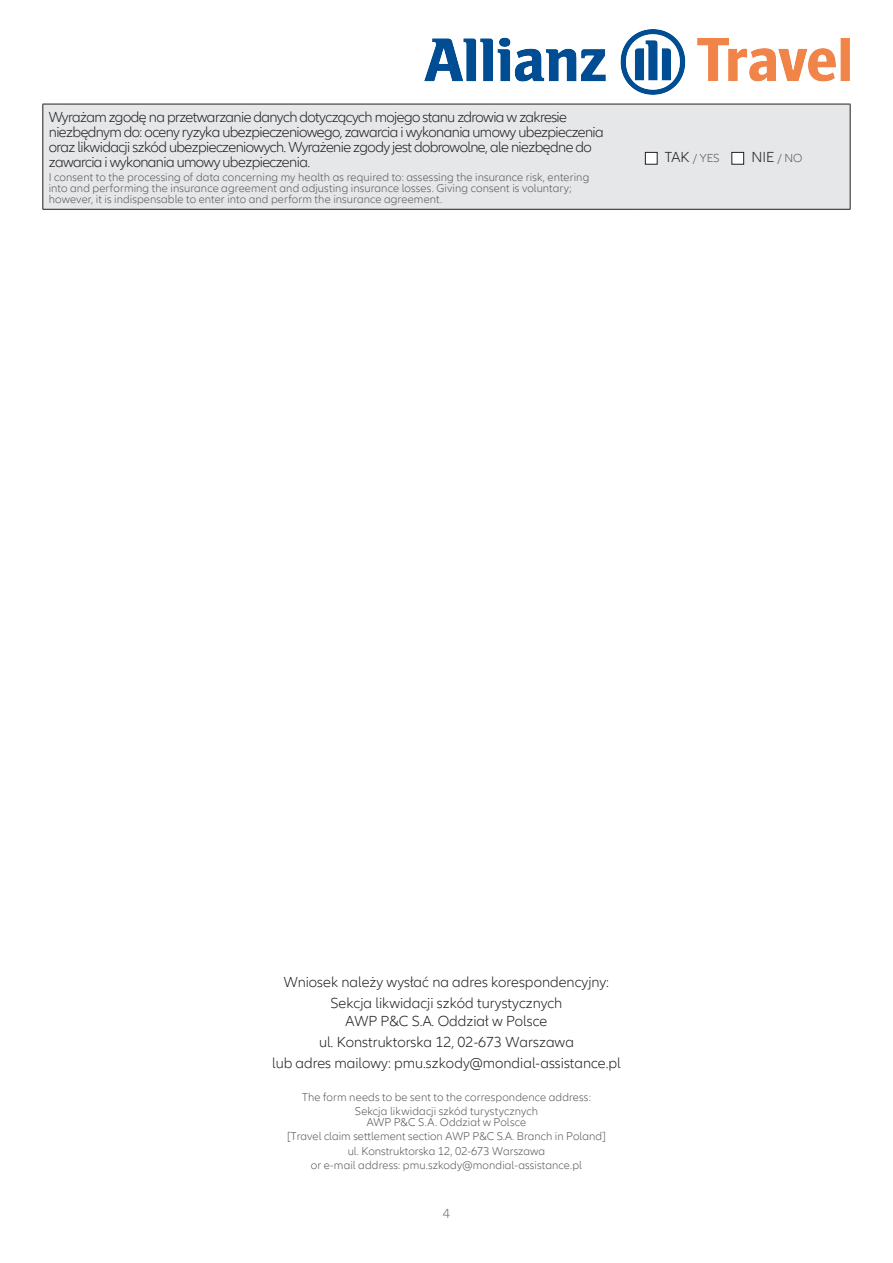
<style>
.page{position:relative;width:893px;height:1263px;background:#fff}
.page>*{position:absolute;margin:0;border:0;box-sizing:border-box;transform-origin:0 0}
.t1{font:300 15px/15px "Allianz Neo";letter-spacing:-.04em;color:#231f20}
.t2{font:300 15px/21px "Allianz Neo";color:#231f20;text-align:center}
.t3{font:300 13.5px "Allianz Neo";color:#6c6d70}
.t4{font:300 12px "Allianz Neo";color:#57585a}
.t5{font:300 11.7px/14.2px "Allianz Neo";letter-spacing:.005em;color:#57585a;text-align:center}
.s1{font-size:15px;color:#231f20}
.s2{font-size:12px;color:#57585a}
</style>
<div class="page">
<img style="left:425px;top:30px;width:425px;height:65px">
<div style="left:44px;top:105px;width:806px;height:104px;background:#e6e7e9"></div>
<hr style="left:639px;top:104px;width:1px;height:105px;background:#e6e7e9">
<hr style="left:43px;top:104px;width:596px;height:1px;background:#231f20">
<hr style="left:43px;top:104px;width:1px;height:105px;background:#231f20">
<hr style="left:43px;top:209px;width:596px;height:1px;background:#231f20">
<hr style="left:639px;top:209px;width:211px;height:1px;background:#231f20">
<hr style="left:639px;top:104px;width:211px;height:1px;background:#231f20">
<hr style="left:850px;top:104px;width:1px;height:105px;background:#231f20">
<div style="left:645px;top:152px;width:12px;height:12px;background:#fff"></div>
<div style="left:645px;top:152px;width:12px;height:13px;border:1px solid #231f20"></div>
<div style="left:732px;top:152px;width:12px;height:12px;background:#fff"></div>
<div style="left:731px;top:152px;width:13px;height:13px;border:1px solid #231f20"></div>
<p class="t1" style="left:49px;top:109px;width:556px">Wyrażam zgodę na przetwarzanie danych dotyczących mojego stanu zdrowia w zakresie niezbędnym do: oceny ryzyka ubezpieczeniowego, zawarcia i wykonania umowy ubezpieczenia oraz likwidacji szkód ubezpieczeniowych. Wyrażenie zgody jest dobrowolne, ale niezbędne do zawarcia i wykonania umowy ubezpieczenia.</p>
<p class="t5" style="left:49px;top:172px;width:542px;line-height:11.2px;text-align:left">I consent to the processing of data concerning my health as required to: assessing the insurance risk, entering into and performing the insurance agreement and adjusting insurance losses. Giving consent is voluntary; however, it is indispensable to enter into and perform the insurance agreement.</p>
<p class="t4" style="left:665px;top:152px;width:56px"><span class="s1">TAK</span> / YES</p>
<p class="t1" style="left:751px;top:150px;width:53px">NIE <span class="s2">/ NO</span></p>
<p class="t2" style="left:284px;top:972px;width:327px">Wniosek należy wysłać na adres korespondencyjny:<br>Sekcja likwidacji szkód turystycznych</p>
<p class="t2" style="left:272px;top:1011px;width:350px">AWP P&amp;C S.A. Oddział w Polsce<br>ul. Konstruktorska 12, 02-673 Warszawa<br>lub adres mailowy: pmu.szkody@mondial-assistance.pl</p>
<p class="t5" style="left:302px;top:1090px;width:290px">The form needs to be sent to the correspondence address:<br>Sekcja likwidacji szkód turystycznych</p>
<p class="t5" style="left:287px;top:1115px;width:320px">AWP P&amp;C S.A. Oddział w Polsce<br>[Travel claim settlement section AWP P&amp;C S.A. Branch in Poland] ul. Konstruktorska 12, 02-673 Warszawa<br>or e-mail address: pmu.szkody@mondial-assistance.pl</p>
<p class="t3" style="left:443px;top:1206px;width:9px">4</p>
</div>
